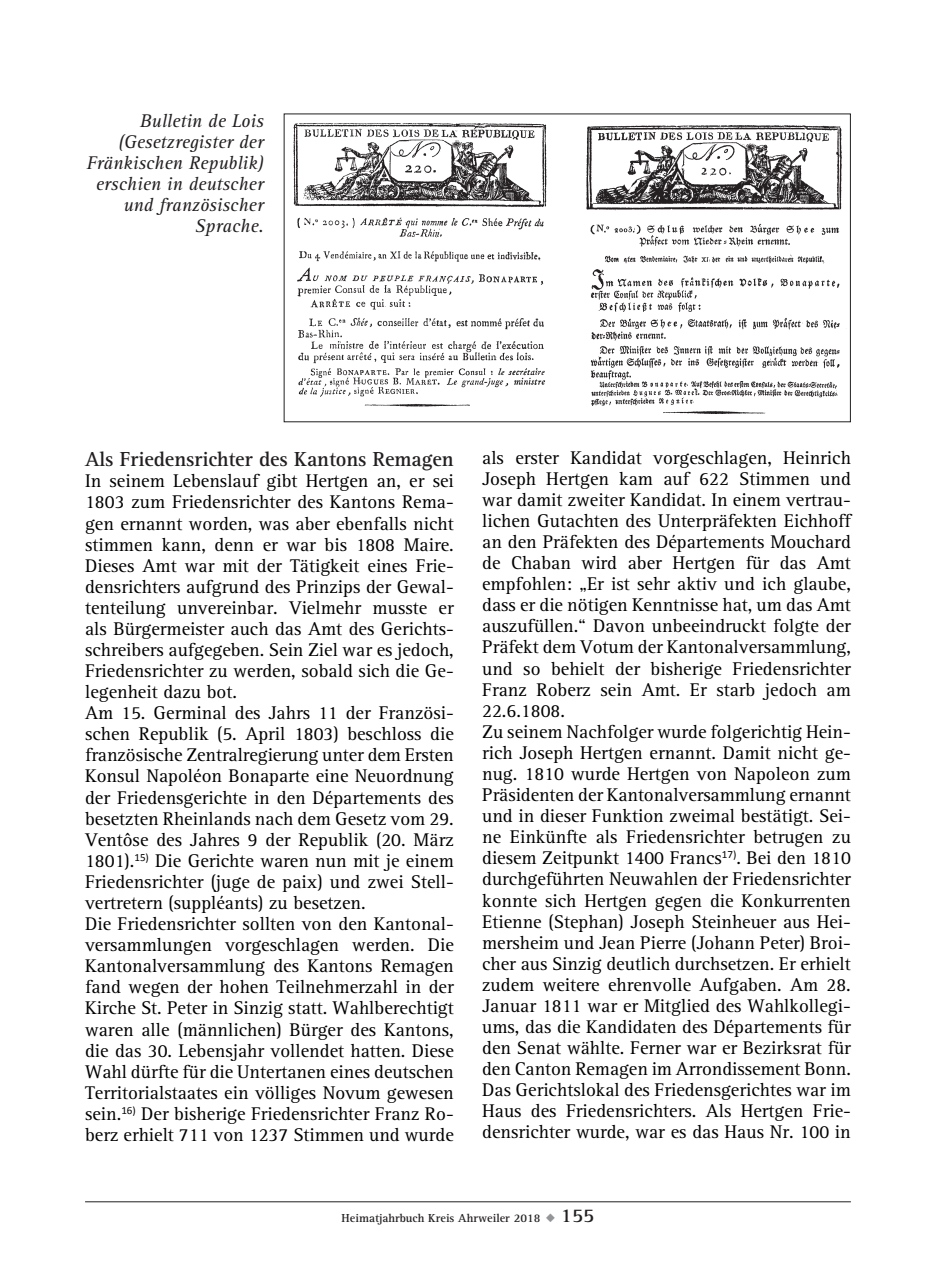
<style>
.page{position:relative;width:936px;height:1276px;background:#fff}
.page>*{position:absolute;margin:0;border:0;box-sizing:border-box;transform-origin:0 0}
.t1{font:700 21px "AT Rotis Serif";letter-spacing:-.005em;color:#231f20}
.t2{font:19px/21px "AT Rotis Serif";color:#000}
.t3{font:italic 19px/21px "AT Rotis Serif";color:#231f20;text-align:right}
.t4{font:700 12px "AT Rotis Serif";color:#231f20}
.s1{color:#939598}
.s2{font-size:20px}
</style>
<div class="page">
<hr style="left:85px;top:1201px;width:765px;height:1px;background:#231f20">
<img style="left:293px;top:123px;width:549px;height:291px">
<p class="t3" style="left:86px;top:110px;width:179px">Bulletin de Lois (Gesetzregister der<br>Fränkischen Republik) erschien in deutscher und französischer<br>Sprache.</p>
<p class="t1" style="left:85px;top:447px;width:370px">Als Friedensrichter des Kantons Remagen</p>
<p class="t2" style="left:85px;top:471px;width:370px">In seinem Lebenslauf gibt Hertgen an, er sei 1803 zum Friedensrichter des Kantons Rema&shy;gen ernannt worden, was aber ebenfalls nicht stimmen kann, denn er war bis 1808 Maire.<br>Dieses Amt war mit der Tätigkeit eines Frie&shy;densrichters aufgrund des Prinzips der Gewal&shy;tenteilung unvereinbar. Vielmehr musste er als Bürgermeister auch das Amt des Gerichts&shy;schreibers aufgegeben. Sein Ziel war es jedoch, Friedensrichter zu werden, sobald sich die Ge&shy;legenheit dazu bot.<br>Am 15. Germinal des Jahrs 11 der Französi&shy;schen Republik (5. April 1803) beschloss die französische Zentralregierung unter dem Ersten Konsul Napoléon Bonaparte eine Neuordnung der Friedensgerichte in den Départements des besetzten Rheinlands nach dem Gesetz vom 29.<br>Ventôse des Jahres 9 der Republik (20. März 1801).<sup>15)</sup> Die Gerichte waren nun mit je einem Friedensrichter (juge de paix) und zwei Stell&shy;vertretern (suppléants) zu besetzen.<br>Die Friedensrichter sollten von den Kantonal&shy;versammlungen vorgeschlagen werden. Die Kantonalversammlung des Kantons Remagen fand wegen der hohen Teilnehmerzahl in der Kirche St. Peter in Sinzig statt. Wahlberechtigt waren alle (männlichen) Bürger des Kantons, die das 30. Lebensjahr vollendet hatten. Diese Wahl dürfte für die Untertanen eines deutschen Territorialstaates ein völliges Novum gewesen sein.<sup>16)</sup> Der bisherige Friedensrichter Franz Ro&shy;berz erhielt 711 von 1237 Stimmen und wurde</p>
<p class="t2" style="left:482px;top:447px;width:370px">als erster Kandidat vorgeschlagen, Heinrich Joseph Hertgen kam auf 622 Stimmen und war damit zweiter Kandidat. In einem vertrau&shy;lichen Gutachten des Unterpräfekten Eichhoff an den Präfekten des Départements Mouchard de Chaban wird aber Hertgen für das Amt empfohlen: „Er ist sehr aktiv und ich glaube, dass er die nötigen Kenntnisse hat, um das Amt auszufüllen.“ Davon unbeeindruckt folgte der Präfekt dem Votum der Kantonalversammlung, und so behielt der bisherige Friedensrichter Franz Roberz sein Amt. Er starb jedoch am 22.6.1808.<br>Zu seinem Nachfolger wurde folgerichtig Hein&shy;rich Joseph Hertgen ernannt. Damit nicht ge&shy;nug. 1810 wurde Hertgen von Napoleon zum Präsidenten der Kantonalversammlung ernannt und in dieser Funktion zweimal bestätigt. Sei&shy;ne Einkünfte als Friedensrichter betrugen zu diesem Zeitpunkt 1400 Francs<sup>17)</sup>. Bei den 1810 durchgeführten Neuwahlen der Friedensrichter konnte sich Hertgen gegen die Konkurrenten Etienne (Stephan) Joseph Steinheuer aus Hei&shy;mersheim und Jean Pierre (Johann Peter) Broi&shy;cher aus Sinzig deutlich durchsetzen. Er erhielt zudem weitere ehrenvolle Aufgaben. Am 28.<br>Januar 1811 war er Mitglied des Wahlkollegi&shy;ums, das die Kandidaten des Départements für den Senat wählte. Ferner war er Bezirksrat für den Canton Remagen im Arrondissement Bonn.<br>Das Gerichtslokal des Friedensgerichtes war im Haus des Friedensrichters. Als Hertgen Frie&shy;densrichter wurde, war es das Haus Nr. 100 in</p>
<p class="t4" style="left:341px;top:1210px;width:254px">Heimatjahrbuch Kreis Ahrweiler 2018 <span class="s1">◆</span> <span class="s2">155</span></p>
</div>
